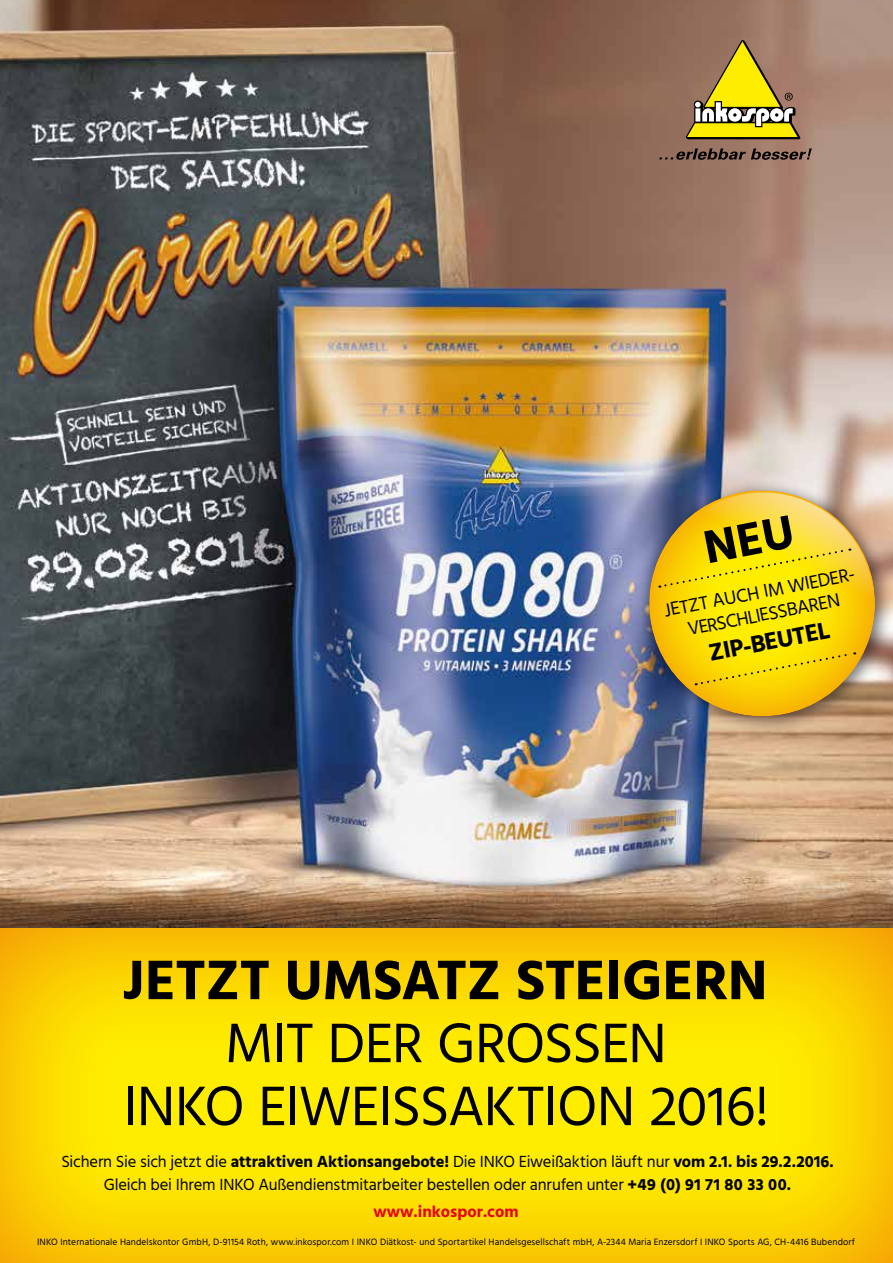
<style>
.page{position:relative;width:893px;height:1263px;background:#fff}
.page>*{position:absolute;margin:0;border:0;box-sizing:border-box;transform-origin:0 0}
.t1{font:57px/63px "Hind";letter-spacing:-.015em;color:#000;text-align:center}
.t2{font:700 57px "Hind";letter-spacing:-.01em;color:#000}
.t3{font:700 24.45px "Hind";color:#000}
.t4{font:19.05px/22.8px "Hind";color:#000;text-align:center}
.t5{font:16.5px/23.5px "Hind";letter-spacing:-.01em;color:#000;text-align:center}
.t6{font:700 16.5px "Hind";color:#e30613}
.t7{font:9.45px "Hind";letter-spacing:.01em;color:#000}
.s1{font-weight:700}
</style>
<div class="page">
<img style="left:0;top:0;width:893px;height:907px">
<svg style="left:659px;top:148px;width:153px;height:12px;background:#695044"></svg>
<svg style="left:683px;top:36px;width:120px;height:105px;background:#b19847"></svg>
<img style="left:629px;top:469px;width:264px;height:268px">
<img style="left:643px;top:483px;width:240px;height:241px">
<svg style="left:696px;top:652px;width:159px;height:33px;background:#f5d104"></svg>
<div style="left:0;top:907px;width:893px;height:356px;background:#000;opacity:.54"></div>
<div style="left:0;top:922px;width:893px;height:341px;background:#e30613;opacity:.48"></div>
<svg style="left:659px;top:515px;width:191px;height:73px;background:#f1d51a"></svg>
<p class="t4" style="left:662px;top:600px;width:198px;rotate:-11deg">JETZT AUCH IM WIEDER-<br>VERSCHLIESSBAREN</p>
<h2 class="t3" style="left:706px;top:639px;width:124px;rotate:-11deg">ZIP-BEUTEL</h2>
<h1 class="t2" style="left:122px;top:946px;width:647px">JETZT UMSATZ STEIGERN</h1>
<h1 class="t1" style="left:123px;top:1015px;width:647px">MIT DER GROSSEN<br>INKO EIWEISSAKTION 2016!</h1>
<p class="t5" style="left:61px;top:1150px;width:774px">Sichern Sie sich jetzt die <span class="s1">attraktiven Aktionsangebote!</span> Die INKO Eiweißaktion läuft nur <span class="s1">vom 2.1. bis 29.2.2016.<br></span>Gleich bei Ihrem INKO Außendienstmitarbeiter bestellen oder anrufen unter <span class="s1">+49 (0) 91 71 80 33 00.</span></p>
<p class="t6" style="left:374px;top:1201px;width:146px">www.inkospor.com</p>
<p class="t7" style="left:37px;top:1235px;width:819px">INKO Internationale Handelskontor GmbH, D-91154 Roth, www.inkospor.com I INKO Diätkost- und Sportartikel Handelsgesellschaft mbH, A-2344 Maria Enzersdorf I INKO Sports AG, CH-4416 Bubendorf</p>
</div>
